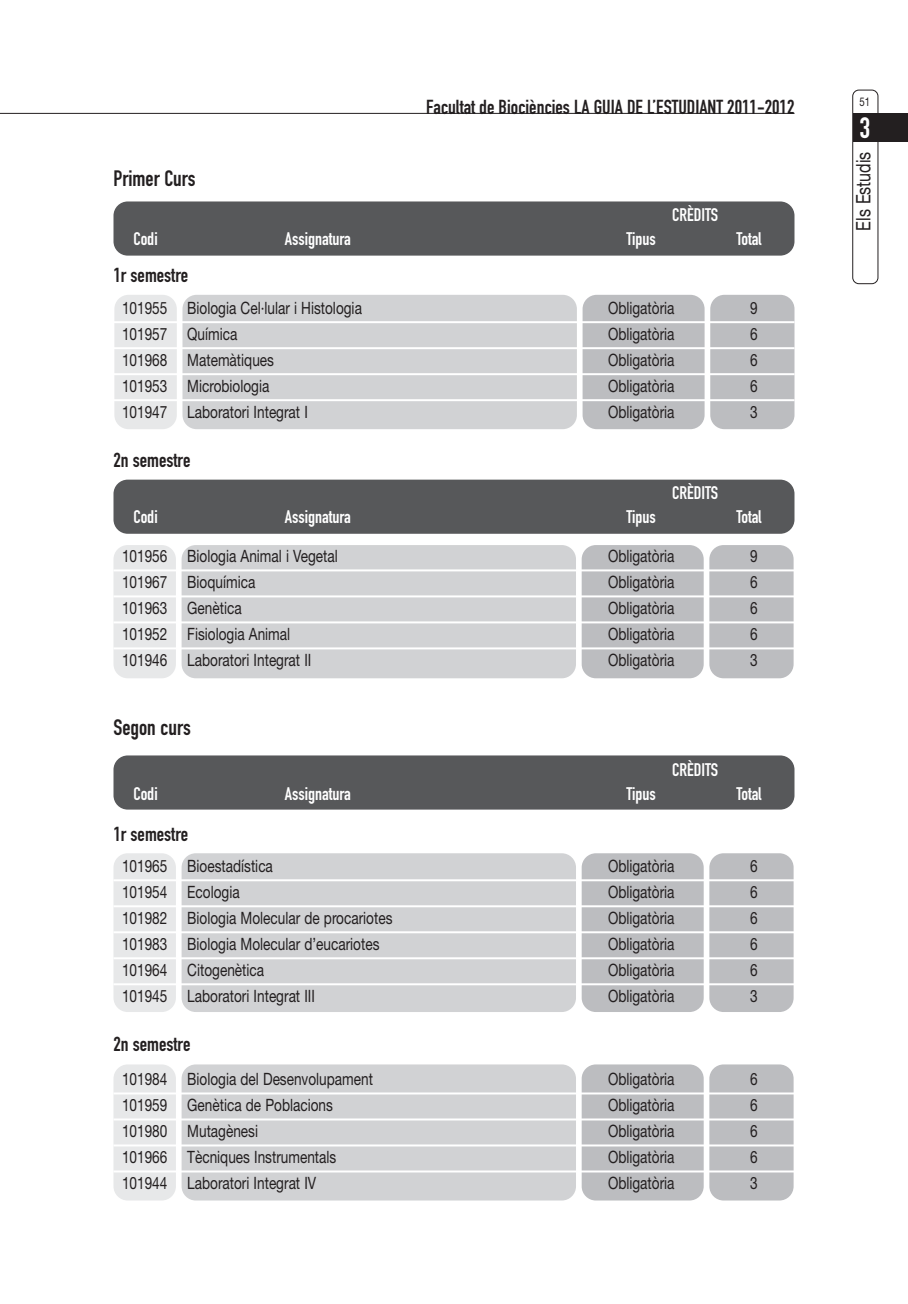
<style>
.page{position:relative;width:908px;height:1304px;background:#fff}
.page>*{position:absolute;margin:0;border:0;box-sizing:border-box;transform-origin:0 0}
.t1{font:29px "DIN Engschrift";color:#fff}
.t2{font:22px "DIN Engschrift";color:#231f20}
.t3{font:20px "DIN Engschrift";color:#231f20}
.t4{font:20px "Helvetica Neue";color:#231f20;scale:.8 1}
.t5{font:18px "DIN Engschrift";color:#fff}
.t6{font:17px "Helvetica Neue";color:#231f20;scale:.8 1}
.t7{font:12px "Helvetica Neue";color:#231f20;scale:.8 1}
</style>
<div class="page">
<hr style="left:0;top:113px;width:794px;height:1px;background:#231f20">
<div style="left:852px;top:114px;width:55px;height:28px;background:#231f20"></div>
<div style="left:851px;top:90px;width:27px;height:194px;border:2px solid #231f20;border-radius:7px"></div>
<div style="left:113px;top:853px;width:63px;height:159px;background:#e7e8e9;border-radius:14px"></div>
<div style="left:181px;top:853px;width:394px;height:159px;background:#d1d2d4;border-radius:14px"></div>
<div style="left:581px;top:853px;width:122px;height:159px;background:#bcbdc0;border-radius:14px"></div>
<div style="left:709px;top:853px;width:84px;height:159px;background:#bcbdc0;border-radius:14px"></div>
<div style="left:113px;top:1064px;width:63px;height:136px;background:#e7e8e9;border-radius:14px"></div>
<div style="left:181px;top:1064px;width:394px;height:136px;background:#d1d2d4;border-radius:14px"></div>
<div style="left:581px;top:1064px;width:122px;height:136px;background:#bcbdc0;border-radius:14px"></div>
<div style="left:709px;top:1064px;width:84px;height:136px;background:#bcbdc0;border-radius:14px"></div>
<div style="left:113px;top:755px;width:681px;height:55px;background:#57585a;border-radius:14px"></div>
<div style="left:113px;top:545px;width:63px;height:133px;background:#e7e8e9;border-radius:14px"></div>
<div style="left:181px;top:545px;width:394px;height:133px;background:#d1d2d4;border-radius:14px"></div>
<div style="left:581px;top:545px;width:122px;height:133px;background:#bcbdc0;border-radius:14px"></div>
<div style="left:709px;top:545px;width:84px;height:133px;background:#bcbdc0;border-radius:14px"></div>
<div style="left:113px;top:480px;width:681px;height:54px;background:#57585a;border-radius:14px"></div>
<div style="left:114px;top:295px;width:63px;height:134px;background:#e7e8e9;border-radius:14px"></div>
<div style="left:182px;top:295px;width:394px;height:134px;background:#d1d2d4;border-radius:14px"></div>
<div style="left:582px;top:295px;width:122px;height:134px;background:#bcbdc0;border-radius:14px"></div>
<div style="left:710px;top:295px;width:84px;height:134px;background:#bcbdc0;border-radius:14px"></div>
<div style="left:113px;top:201px;width:681px;height:55px;background:#57585a;border-radius:14px"></div>
<hr style="left:113px;top:321px;width:681px;height:2px;background:#fff">
<hr style="left:113px;top:347px;width:681px;height:2px;background:#fff">
<hr style="left:113px;top:373px;width:681px;height:2px;background:#fff">
<hr style="left:113px;top:399px;width:681px;height:2px;background:#fff">
<hr style="left:113px;top:569px;width:681px;height:2px;background:#fff">
<hr style="left:113px;top:595px;width:681px;height:2px;background:#fff">
<hr style="left:113px;top:621px;width:681px;height:2px;background:#fff">
<hr style="left:113px;top:647px;width:681px;height:2px;background:#fff">
<hr style="left:113px;top:879px;width:681px;height:2px;background:#fff">
<hr style="left:113px;top:905px;width:681px;height:2px;background:#fff">
<hr style="left:113px;top:931px;width:681px;height:2px;background:#fff">
<hr style="left:113px;top:957px;width:681px;height:2px;background:#fff">
<hr style="left:113px;top:983px;width:681px;height:2px;background:#fff">
<hr style="left:113px;top:1092px;width:681px;height:2px;background:#fff">
<hr style="left:113px;top:1118px;width:681px;height:2px;background:#fff">
<hr style="left:113px;top:1144px;width:681px;height:2px;background:#fff">
<hr style="left:113px;top:1170px;width:681px;height:2px;background:#fff">
<p class="t2" style="left:113px;top:170px;width:84px">Primer Curs</p>
<p class="t3" style="left:426px;top:99px;width:370px">Facultat de Biociències LA GUIA DE L’ESTUDIANT 2011-2012</p>
<p class="t5" style="left:671px;top:208px;width:48px">CRÈDITS</p>
<p class="t5" style="left:133px;top:232px;width:26px">Codi</p>
<p class="t5" style="left:284px;top:232px;width:68px">Assignatura</p>
<p class="t5" style="left:626px;top:232px;width:31px">Tipus</p>
<p class="t5" style="left:736px;top:232px;width:27px">Total</p>
<p class="t3" style="left:113px;top:268px;width:76px">1r semestre</p>
<p class="t6" style="left:122px;top:302px;width:301px">101955 Biologia Cel·lular i Histologia</p>
<p class="t6" style="left:607px;top:302px;width:85px">Obligatòria</p>
<p class="t6" style="left:750px;top:302px;width:11px">9</p>
<p class="t6" style="left:122px;top:328px;width:146px">101957 Química</p>
<p class="t6" style="left:607px;top:328px;width:85px">Obligatòria</p>
<p class="t6" style="left:750px;top:328px;width:11px">6</p>
<p class="t6" style="left:122px;top:354px;width:191px">101968 Matemàtiques</p>
<p class="t6" style="left:607px;top:354px;width:85px">Obligatòria</p>
<p class="t6" style="left:750px;top:354px;width:11px">6</p>
<p class="t6" style="left:122px;top:380px;width:186px">101953 Microbiologia</p>
<p class="t6" style="left:607px;top:380px;width:85px">Obligatòria</p>
<p class="t6" style="left:750px;top:380px;width:11px">6</p>
<p class="t6" style="left:122px;top:406px;width:234px">101947 Laboratori Integrat I</p>
<p class="t6" style="left:607px;top:406px;width:85px">Obligatòria</p>
<p class="t6" style="left:750px;top:406px;width:11px">3</p>
<p class="t3" style="left:113px;top:453px;width:78px">2n semestre</p>
<p class="t5" style="left:671px;top:486px;width:48px">CRÈDITS</p>
<p class="t5" style="left:133px;top:510px;width:26px">Codi</p>
<p class="t5" style="left:284px;top:510px;width:68px">Assignatura</p>
<p class="t5" style="left:626px;top:510px;width:31px">Tipus</p>
<p class="t5" style="left:736px;top:510px;width:27px">Total</p>
<p class="t6" style="left:122px;top:550px;width:271px">101956 Biologia Animal i Vegetal</p>
<p class="t6" style="left:607px;top:550px;width:85px">Obligatòria</p>
<p class="t6" style="left:750px;top:550px;width:11px">9</p>
<p class="t6" style="left:122px;top:576px;width:168px">101967 Bioquímica</p>
<p class="t6" style="left:607px;top:576px;width:85px">Obligatòria</p>
<p class="t6" style="left:750px;top:576px;width:11px">6</p>
<p class="t6" style="left:122px;top:602px;width:151px">101963 Genètica</p>
<p class="t6" style="left:607px;top:602px;width:85px">Obligatòria</p>
<p class="t6" style="left:750px;top:602px;width:11px">6</p>
<p class="t6" style="left:122px;top:628px;width:212px">101952 Fisiologia Animal</p>
<p class="t6" style="left:607px;top:628px;width:85px">Obligatòria</p>
<p class="t6" style="left:750px;top:628px;width:11px">6</p>
<p class="t6" style="left:122px;top:654px;width:238px">101946 Laboratori Integrat II</p>
<p class="t6" style="left:607px;top:654px;width:85px">Obligatòria</p>
<p class="t6" style="left:750px;top:654px;width:11px">3</p>
<p class="t2" style="left:113px;top:720px;width:79px">Segon curs</p>
<p class="t5" style="left:671px;top:764px;width:48px">CRÈDITS</p>
<p class="t5" style="left:133px;top:788px;width:26px">Codi</p>
<p class="t5" style="left:284px;top:788px;width:68px">Assignatura</p>
<p class="t5" style="left:626px;top:788px;width:31px">Tipus</p>
<p class="t5" style="left:736px;top:788px;width:27px">Total</p>
<p class="t3" style="left:113px;top:826px;width:76px">1r semestre</p>
<p class="t6" style="left:122px;top:860px;width:190px">101965 Bioestadística</p>
<p class="t6" style="left:607px;top:860px;width:85px">Obligatòria</p>
<p class="t6" style="left:750px;top:860px;width:11px">6</p>
<p class="t6" style="left:122px;top:886px;width:148px">101954 Ecologia</p>
<p class="t6" style="left:607px;top:886px;width:85px">Obligatòria</p>
<p class="t6" style="left:750px;top:886px;width:11px">6</p>
<p class="t6" style="left:122px;top:912px;width:339px">101982 Biologia Molecular de procariotes</p>
<p class="t6" style="left:607px;top:912px;width:85px">Obligatòria</p>
<p class="t6" style="left:750px;top:912px;width:11px">6</p>
<p class="t6" style="left:122px;top:938px;width:323px">101983 Biologia Molecular d’eucariotes</p>
<p class="t6" style="left:607px;top:938px;width:85px">Obligatòria</p>
<p class="t6" style="left:750px;top:938px;width:11px">6</p>
<p class="t6" style="left:122px;top:964px;width:179px">101964 Citogenètica</p>
<p class="t6" style="left:607px;top:964px;width:85px">Obligatòria</p>
<p class="t6" style="left:750px;top:964px;width:11px">6</p>
<p class="t6" style="left:122px;top:990px;width:242px">101945 Laboratori Integrat III</p>
<p class="t6" style="left:607px;top:990px;width:85px">Obligatòria</p>
<p class="t6" style="left:750px;top:990px;width:11px">3</p>
<p class="t3" style="left:113px;top:1037px;width:78px">2n semestre</p>
<p class="t6" style="left:122px;top:1073px;width:315px">101984 Biologia del Desenvolupament</p>
<p class="t6" style="left:607px;top:1073px;width:85px">Obligatòria</p>
<p class="t6" style="left:750px;top:1073px;width:11px">6</p>
<p class="t6" style="left:122px;top:1099px;width:265px">101959 Genètica de Poblacions</p>
<p class="t6" style="left:607px;top:1099px;width:85px">Obligatòria</p>
<p class="t6" style="left:750px;top:1099px;width:11px">6</p>
<p class="t6" style="left:122px;top:1125px;width:171px">101980 Mutagènesi</p>
<p class="t6" style="left:607px;top:1125px;width:85px">Obligatòria</p>
<p class="t6" style="left:750px;top:1125px;width:11px">6</p>
<p class="t6" style="left:122px;top:1151px;width:269px">101966 Tècniques Instrumentals</p>
<p class="t6" style="left:607px;top:1151px;width:85px">Obligatòria</p>
<p class="t6" style="left:750px;top:1151px;width:11px">6</p>
<p class="t6" style="left:122px;top:1177px;width:244px">101944 Laboratori Integrat IV</p>
<p class="t6" style="left:607px;top:1177px;width:85px">Obligatòria</p>
<p class="t6" style="left:750px;top:1177px;width:11px">3</p>
<p class="t7" style="left:859px;top:97px;width:15px">51</p>
<h1 class="t1" style="left:859px;top:118px;width:12px">3</h1>
<p class="t4" style="left:855px;top:231px;width:100px;rotate:-90deg">Els Estudis</p>
</div>
